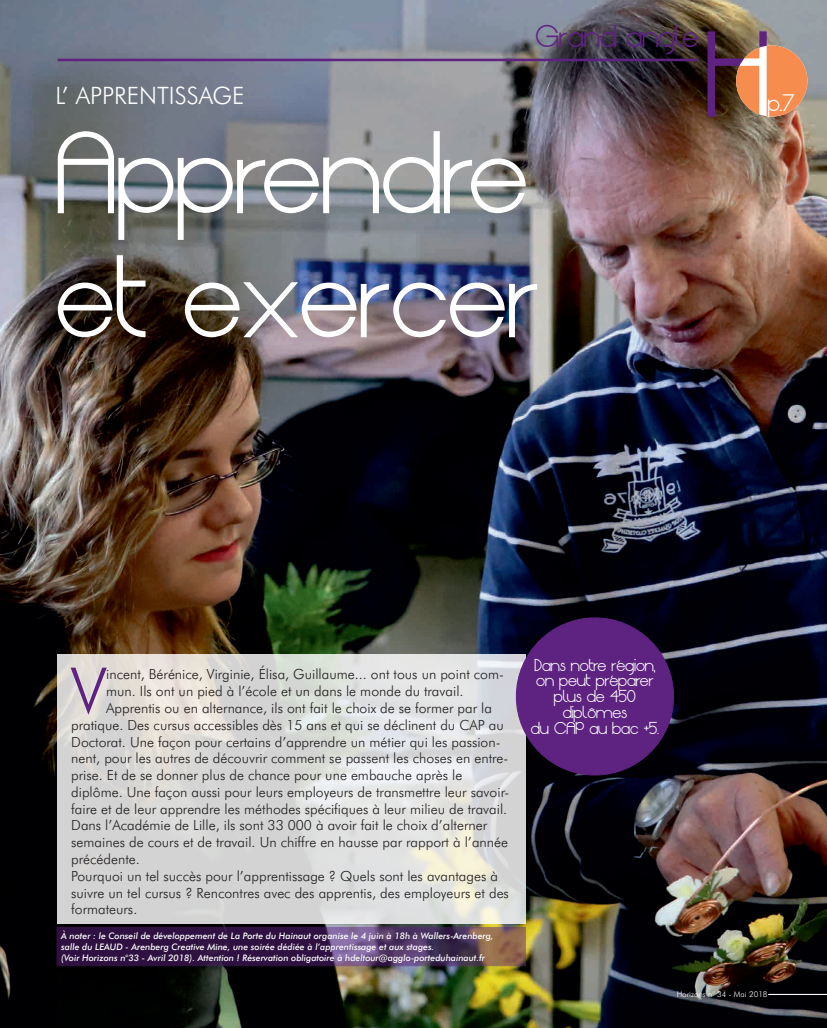
<style>
.page{position:relative;width:827px;height:1028px;background:#fff}
.page>*{position:absolute;margin:0;border:0;box-sizing:border-box;transform-origin:0 0}
.t1{font:700 80.9px "Origin";color:#fff}
.t2{font:300 63.3px "Futura BT";color:#5e2381}
.t3{font:300 24px "Futura BT";color:#fff}
.t4{font:700 22px "Origin";color:#5e2381}
.t5{font:700 16.6px "Origin";color:#fff}
.t6{font:300 14px "Futura BT";color:#231f20}
.t7{font:700 12px/16px "Origin";color:#fff;text-align:center}
.t8{font:italic 500 9px/10.8px "Futura BT";color:#fff}
.t9{font:300 8px "Futura BT";color:#fff}
</style>
<div class="page">
<img style="left:0;top:0;width:826px;height:1028px">
<svg style="left:707px;top:31px;width:99px;height:86px;background:#a7715c"></svg>
<hr style="left:58px;top:59px;width:638px;height:2px;background:#5e2381">
<hr style="left:768px;top:994px;width:58px;height:1px;background:#fff">
<div style="left:57px;top:654px;width:468px;height:270px;background:#fff;opacity:.83"></div>
<div style="left:515px;top:617px;width:158px;height:158px;background:#5e2381;border:1px solid #5e2381;border-radius:50%"></div>
<svg style="left:57px;top:927px;width:468px;height:39px;background:#452950"></svg>
<h3 class="t4" style="left:534px;top:25px;width:164px">Grand angle</h3>
<h3 class="t3" style="left:56px;top:86px;width:190px">L’ APPRENTISSAGE</h3>
<h1 class="t1" style="left:53px;top:132px;width:473px">Apprendre</h1>
<h1 class="t1" style="left:53px;top:256px;width:485px">et exercer</h1>
<p class="t5" style="left:766px;top:95px;width:29px">p.7</p>
<h2 class="t2" style="left:71px;top:665px;width:36px">V</h2>
<p class="t6" style="left:106px;top:669px;width:399px">incent, Bérénice, Virginie, Élisa, Guillaume... ont tous un point com-</p>
<p class="t6" style="left:106px;top:685px;width:359px">mun. Ils ont un pied à l’école et un dans le monde du travail.</p>
<p class="t6" style="left:106px;top:702px;width:387px">Apprentis ou en alternance, ils ont fait le choix de se former par la</p>
<p class="t6" style="left:71px;top:719px;width:434px">pratique. Des cursus accessibles dès 15 ans et qui se déclinent du CAP au</p>
<p class="t6" style="left:71px;top:736px;width:430px">Doctorat. Une façon pour certains d’apprendre un métier qui les passion-</p>
<p class="t6" style="left:71px;top:752px;width:438px">nent, pour les autres de découvrir comment se passent les choses en entre-</p>
<p class="t6" style="left:71px;top:769px;width:392px">prise. Et de se donner plus de chance pour une embauche après le</p>
<p class="t6" style="left:71px;top:786px;width:439px">diplôme. Une façon aussi pour leurs employeurs de transmettre leur savoir-</p>
<p class="t6" style="left:71px;top:803px;width:437px">faire et de leur apprendre les méthodes spécifiques à leur milieu de travail.</p>
<p class="t6" style="left:71px;top:820px;width:417px">Dans l’Académie de Lille, ils sont 33 000 à avoir fait le choix d’alterner</p>
<p class="t6" style="left:71px;top:836px;width:438px">semaines de cours et de travail. Un chiffre en hausse par rapport à l’année</p>
<p class="t6" style="left:71px;top:853px;width:70px">précédente.</p>
<p class="t6" style="left:71px;top:870px;width:428px">Pourquoi un tel succès pour l’apprentissage ? Quels sont les avantages à</p>
<p class="t6" style="left:71px;top:887px;width:439px">suivre un tel cursus ? Rencontres avec des apprentis, des employeurs et des</p>
<p class="t6" style="left:71px;top:903px;width:68px">formateurs.</p>
<p class="t8" style="left:61px;top:931px;width:433px">À noter : le Conseil de développement de La Porte du Hainaut organise le 4 juin à 18h à Wallers-Arenberg, salle du LEAUD - Arenberg Creative Mine, une soirée dédiée à l’apprentissage et aux stages.<br>(Voir Horizons n°33 - Avril 2018). Attention ! Réservation obligatoire à hdeltour@agglo-porteduhainaut.fr</p>
<p class="t7" style="left:530px;top:658px;width:129px">Dans notre région, on peut préparer plus de 450 diplômes<br>du CAP au bac +5.</p>
<p class="t9" style="left:676px;top:991px;width:92px">Horizons n° 34 - Mai 2018</p>
</div>
